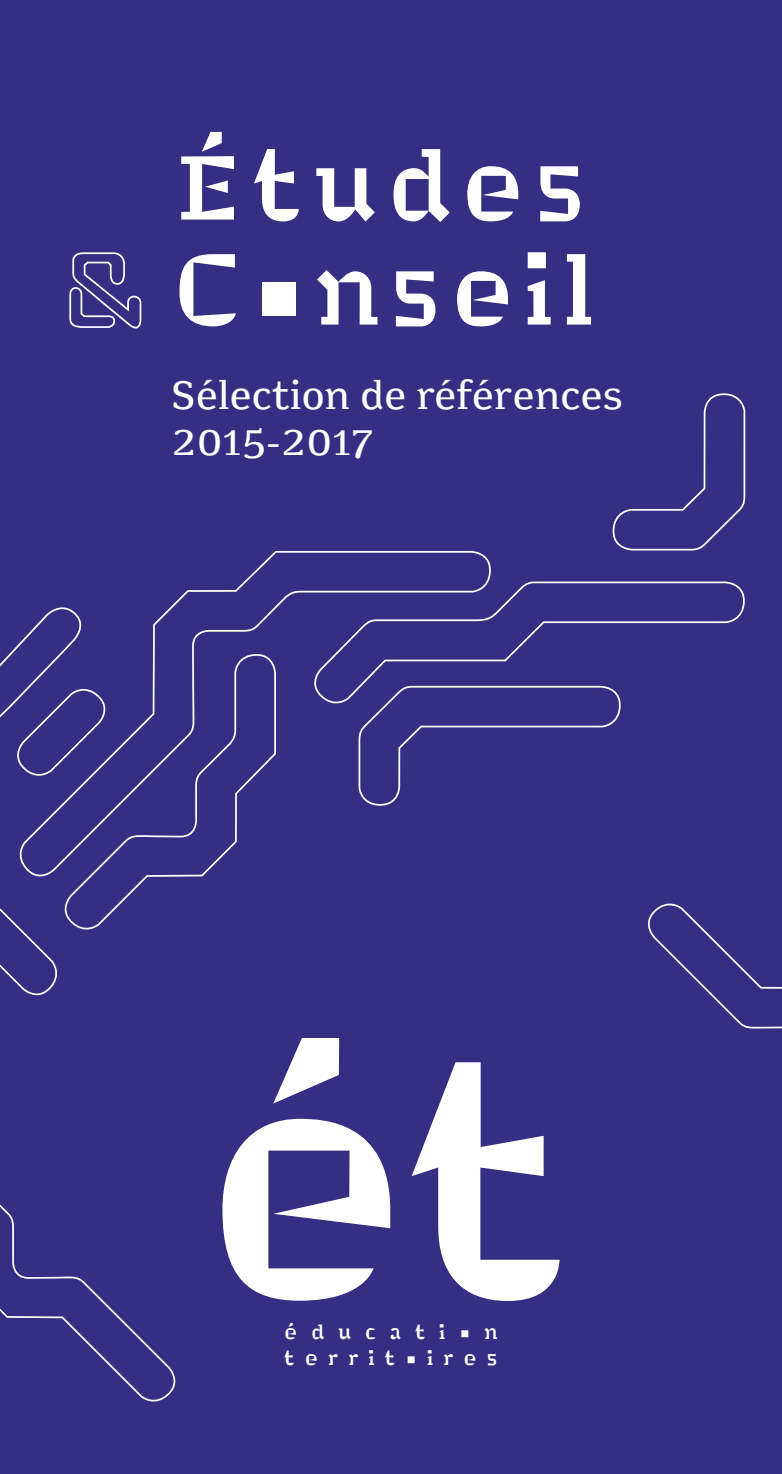
<style>
.page{position:relative;width:782px;height:1474px;background:#fff}
.page>*{position:absolute;margin:0;border:0;box-sizing:border-box;transform-origin:0 0}
.t1{font:87.5px/105px "Minuscule 2";color:#fff}
.t2{font:38.5px/46.2px "Minuscule 6";letter-spacing:.01em;color:#fff}
.t3{font:18.03px/26.9px "Minuscule 2";color:#fff}
</style>
<div class="page">
<div style="left:0;top:0;width:781px;height:1473px;background:#352e83"></div>
<svg style="left:222px;top:1038px;width:338px;height:262px"></svg>
<svg style="left:69px;top:252px;width:73px;height:77px"></svg>
<svg style="left:491px;top:581px;width:254px;height:81px"></svg>
<svg style="left:111px;top:551px;width:380px;height:331px"></svg>
<svg style="left:0;top:1204px;width:176px;height:198px"></svg>
<svg style="left:647px;top:903px;width:134px;height:126px"></svg>
<svg style="left:0;top:607px;width:111px;height:389px"></svg>
<svg style="left:357px;top:685px;width:264px;height:122px"></svg>
<svg style="left:612px;top:393px;width:134px;height:158px"></svg>
<h1 class="t1" style="left:171px;top:137px;width:426px">Études<br>Conseil</h1>
<p class="t2" style="left:171px;top:373px;width:452px">Sélection de références<br>2015-2017</p>
<p class="t3" style="left:284px;top:1318px;width:215px">éducation territoires</p>
</div>
